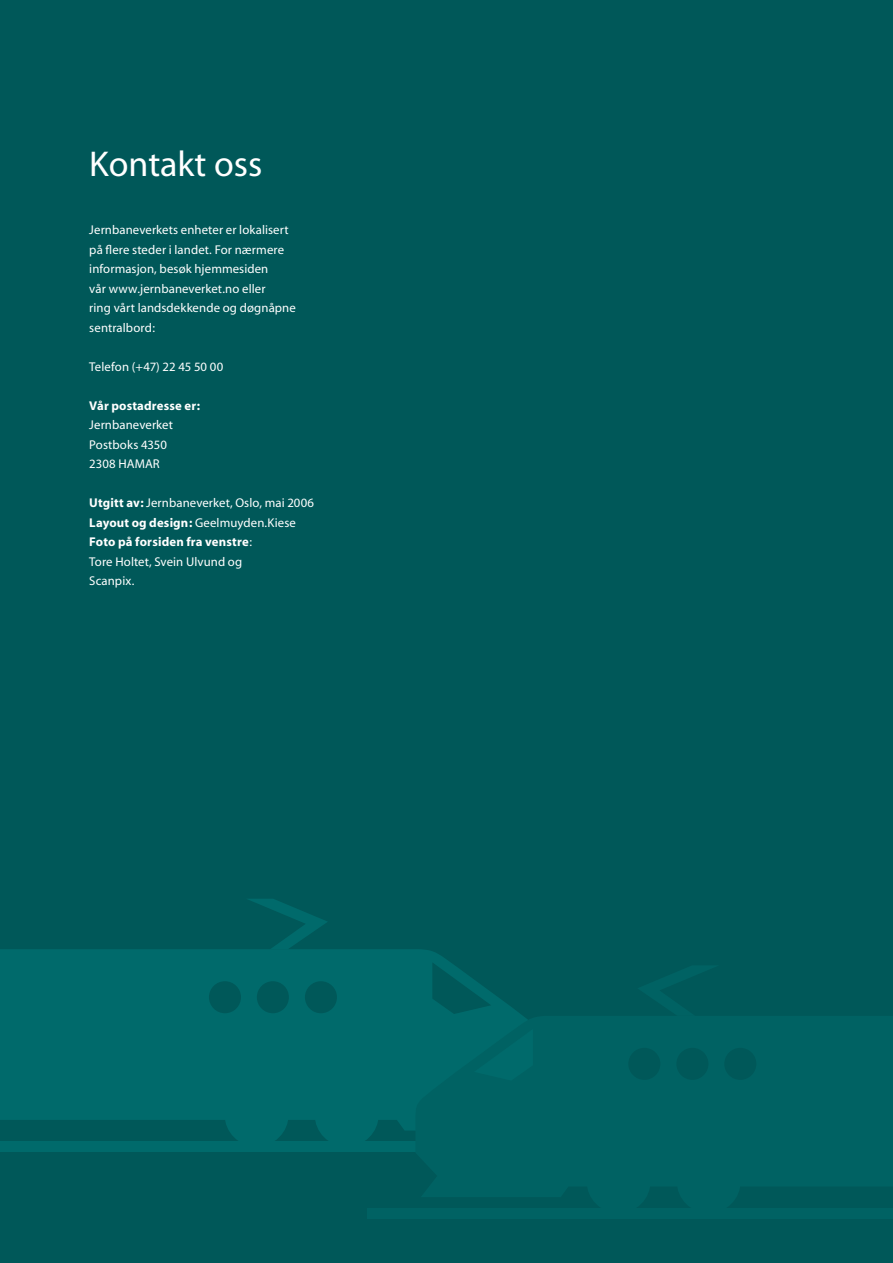
<style>
.page{position:relative;width:893px;height:1263px;background:#005859}
.page>*{position:absolute;margin:0;border:0;box-sizing:border-box;transform-origin:0 0}
.t1{font:36px "Myriad";color:#fff}
.t2{font:12.75px/19.5px "Myriad";letter-spacing:.01em;color:#fff}
.t3{font:700 12.75px "Myriad";letter-spacing:.015em;color:#fff}
.s1{font-weight:700}
</style>
<div class="page">
<div style="left:0;top:1141px;width:598px;height:11px;background:#006a6b"></div>
<svg style="left:248px;top:899px;width:79px;height:50px"></svg>
<div style="left:315px;top:1082px;width:64px;height:64px;background:#006a6b;border-radius:50%"></div>
<div style="left:225px;top:1082px;width:64px;height:64px;background:#006a6b;border-radius:50%"></div>
<svg style="left:0;top:949px;width:522px;height:181px;fill:#006a6b"></svg>
<div style="left:367px;top:1208px;width:526px;height:11px;background:#006263"></div>
<div style="left:587px;top:1149px;width:64px;height:64px;background:#006263;border-radius:50%"></div>
<div style="left:677px;top:1149px;width:64px;height:64px;background:#006263;border-radius:50%"></div>
<div style="left:415px;top:1016px;width:118px;height:114px;background:#006263"></div>
<h1 class="t1" style="left:89px;top:146px;width:175px">Kontakt oss</h1>
<p class="t2" style="left:89px;top:221px;width:208px">Jernbaneverkets enheter er lokalisert på flere steder i landet. For nærmere informasjon, besøk hjemmesiden<br>vår www.jernbaneverket.no eller<br>ring vårt landsdekkende og døgnåpne sentralbord:</p>
<p class="t2" style="left:89px;top:357px;width:135px">Telefon (+47) 22 45 50 00</p>
<p class="t3" style="left:89px;top:399px;width:112px">Vår postadresse er:</p>
<p class="t2" style="left:89px;top:416px;width:85px">Jernbaneverket<br>Postboks 4350<br>2308 HAMAR</p>
<p class="t2" style="left:89px;top:494px;width:226px"><span class="s1">Utgitt av:</span> Jernbaneverket, Oslo, mai 2006<br><span class="s1">Layout og design:</span> Geelmuyden.Kiese<br><span class="s1">Foto på forsiden fra venstre</span>:<br>Tore Holtet, Svein Ulvund og<br>Scanpix.</p>
</div>
